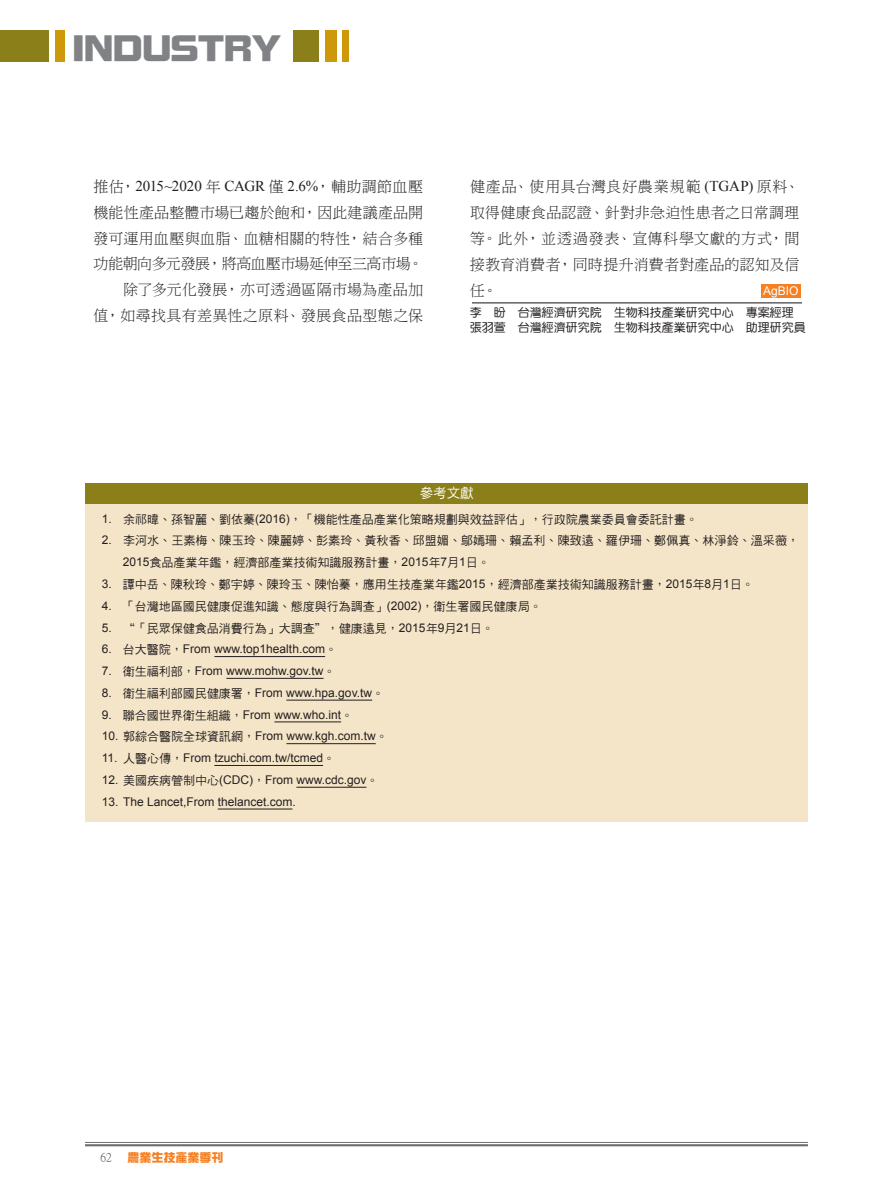
<style>
.page{position:relative;width:893px;height:1191px;background:#fff}
.page>*{position:absolute;margin:0;border:0;box-sizing:border-box;transform-origin:0 0}
.t1{font:36px "DF Zong Yi W9 WINP BF";color:#808285}
.t2{font:15px/26px "DF Ming W3 WIN BF";letter-spacing:.01em;color:#231f20;text-align:right}
.t3{font:15px "Times New Roman";letter-spacing:-.005em;color:#231f20}
.t4{font:13.5px "DF Hei W5 WINP BF";color:#fff}
.t5{font:12px/21.8px "DF Hei W5 WIN BF";color:#231f20}
.t6{font:12px "Arial";color:#231f20}
.t7{font:12px/14.4px "DF Yuan W5 WIN BF";color:#231f20}
.t8{font:12px "DF Zong Yi W9 WINP BF";color:#f57f21}
.t9{font:12px "Arial";color:#fff}
.t10{font:12px "P Ming Li U";color:#57585a}
.s1{font-family:"DF Ming W3 WIN BF"}
.s2{font-family:"Times New Roman"}
.s3{font-family:"Arial"}
.s4{font-family:"DF Hei W5 WIN BF"}
</style>
<div class="page">
<hr style="left:85px;top:1142px;width:723px;height:1px;background:#6c6d70">
<hr style="left:85px;top:1144px;width:723px;height:2px;background:#6c6d70">
<div style="left:293px;top:30px;width:26px;height:32px;background:#8b7f1a"></div>
<div style="left:325px;top:30px;width:11px;height:32px;background:#cd990b"></div>
<div style="left:342px;top:30px;width:7px;height:32px;background:#cd990b"></div>
<div style="left:55px;top:30px;width:9px;height:32px;background:#cd990b"></div>
<div style="left:0;top:30px;width:48px;height:32px;background:#8b7f1a"></div>
<div style="left:761px;top:284px;width:40px;height:14px;background:#f57f21"></div>
<hr style="left:472px;top:302px;width:330px;height:1px;background:#231f20">
<div style="left:85px;top:504px;width:723px;height:317px;background:#f5e5c8"></div>
<hr style="left:214px;top:656px;width:111px;height:1px;background:#231f20">
<hr style="left:226px;top:678px;width:98px;height:1px;background:#231f20">
<hr style="left:286px;top:700px;width:86px;height:1px;background:#231f20">
<hr style="left:274px;top:721px;width:67px;height:1px;background:#231f20">
<hr style="left:286px;top:743px;width:90px;height:1px;background:#231f20">
<hr style="left:214px;top:765px;width:109px;height:1px;background:#231f20">
<hr style="left:296px;top:787px;width:70px;height:1px;background:#231f20">
<hr style="left:218px;top:808px;width:74px;height:1px;background:#231f20">
<div style="left:85px;top:483px;width:723px;height:21px;background:#8b7f1a"></div>
<h1 class="t1" style="left:73px;top:30px;width:210px">INDUSTRY</h1>
<p class="t3" style="left:94px;top:175px;width:331px"><span class="s1">推估，</span>2015~2020 <span class="s1">年</span> CAGR <span class="s1">僅</span> 2.6%<span class="s1">，輔助調節血壓</span></p>
<p class="t2" style="left:94px;top:199px;width:331px">機能性產品整體市場已趨於飽和，因此建議產品開發可運用血壓與血脂、血糖相關的特性，結合多種功能朝向多元發展，將高血壓市場延伸至三高市場。除了多元化發展，亦可透過區隔市場為產品加<br>值，如尋找具有差異性之原料、發展食品型態之保</p>
<p class="t2" style="left:470px;top:173px;width:331px;text-align:justify">健產品、使用具台灣良好農業規範 <span class="s2">(TGAP)</span> 原料、取得健康食品認證、針對非急迫性患者之日常調理等。此外，並透過發表、宣傳科學文獻的方式，間接教育消費者，同時提升消費者對產品的認知及信任。</p>
<p class="t9" style="left:763px;top:283px;width:37px">AgBIO</p>
<p class="t7" style="left:470px;top:305px;width:337px">李 盼 台灣經濟研究院 生物科技產業研究中心 專案經理張羽萱 台灣經濟研究院 生物科技產業研究中心 助理研究員</p>
<p class="t4" style="left:420px;top:486px;width:55px">參考文獻</p>
<p class="t5" style="left:102px;top:508px;width:597px"><span class="s3">1.</span> 余祁暐、孫智麗、劉依蓁<span class="s3">(2016)</span>，「機能性產品產業化策略規劃與效益評估」，行政院農業委員會委託計畫。</p>
<p class="t5" style="left:123px;top:530px;width:678px;text-indent:-21px"><span class="s3">2.</span> 李河水、王素梅、陳玉玲、陳麗婷、彭素玲、黃秋香、邱盟媚、鄔嫣珊、賴孟利、陳致遠、羅伊珊、鄭佩真、林淨鈴、溫采薇，<br><span class="s3">2015</span>食品產業年鑑，經濟部產業技術知識服務計畫，<span class="s3">2015</span>年<span class="s3">7</span>月<span class="s3">1</span>日。</p>
<p class="t5" style="left:102px;top:573px;width:653px"><span class="s3">3.</span> 譚中岳、陳秋玲、鄭宇婷、陳玲玉、陳怡蓁，應用生技產業年鑑<span class="s3">2015</span>，經濟部產業技術知識服務計畫，<span class="s3">2015</span>年<span class="s3">8</span>月<span class="s3">1</span>日。</p>
<p class="t5" style="left:102px;top:595px;width:441px"><span class="s3">4.</span> 「台灣地區國民健康促進知識、態度與行為調查」<span class="s3">(2002)</span>，衛生署國民健康局。</p>
<p class="t5" style="left:102px;top:617px;width:393px"><span class="s3">5.</span> “「民眾保健食品消費行為」大調查＂，健康遠見，<span class="s3">2015</span>年<span class="s3">9</span>月<span class="s3">21</span>日。</p>
<p class="t6" style="left:102px;top:641px;width:237px">6. <span class="s4">台大醫院，</span>From www.top1health.com<span class="s4">。</span></p>
<p class="t6" style="left:102px;top:663px;width:235px">7. <span class="s4">衛生福利部，</span>From www.mohw.gov.tw<span class="s4">。</span></p>
<p class="t6" style="left:102px;top:685px;width:284px">8. <span class="s4">衛生福利部國民健康署，</span>From www.hpa.gov.tw<span class="s4">。</span></p>
<p class="t6" style="left:102px;top:706px;width:253px">9. <span class="s4">聯合國世界衛生組織，</span>From www.who.int<span class="s4">。</span></p>
<p class="t6" style="left:102px;top:728px;width:287px">10. <span class="s4">郭綜合醫院全球資訊網，</span>From www.kgh.com.tw<span class="s4">。</span></p>
<p class="t6" style="left:102px;top:750px;width:235px">11. <span class="s4">人醫心傳，</span>From tzuchi.com.tw/tcmed<span class="s4">。</span></p>
<p class="t6" style="left:102px;top:772px;width:278px">12. <span class="s4">美國疾病管制中心</span>(CDC)<span class="s4">，</span>From www.cdc.gov<span class="s4">。</span></p>
<p class="t6" style="left:102px;top:793px;width:196px">13. The Lancet,From thelancet.com.</p>
<p class="t10" style="left:100px;top:1151px;width:13px">62</p>
<p class="t8" style="left:128px;top:1151px;width:97px">農業生技產業季刊</p>
</div>
